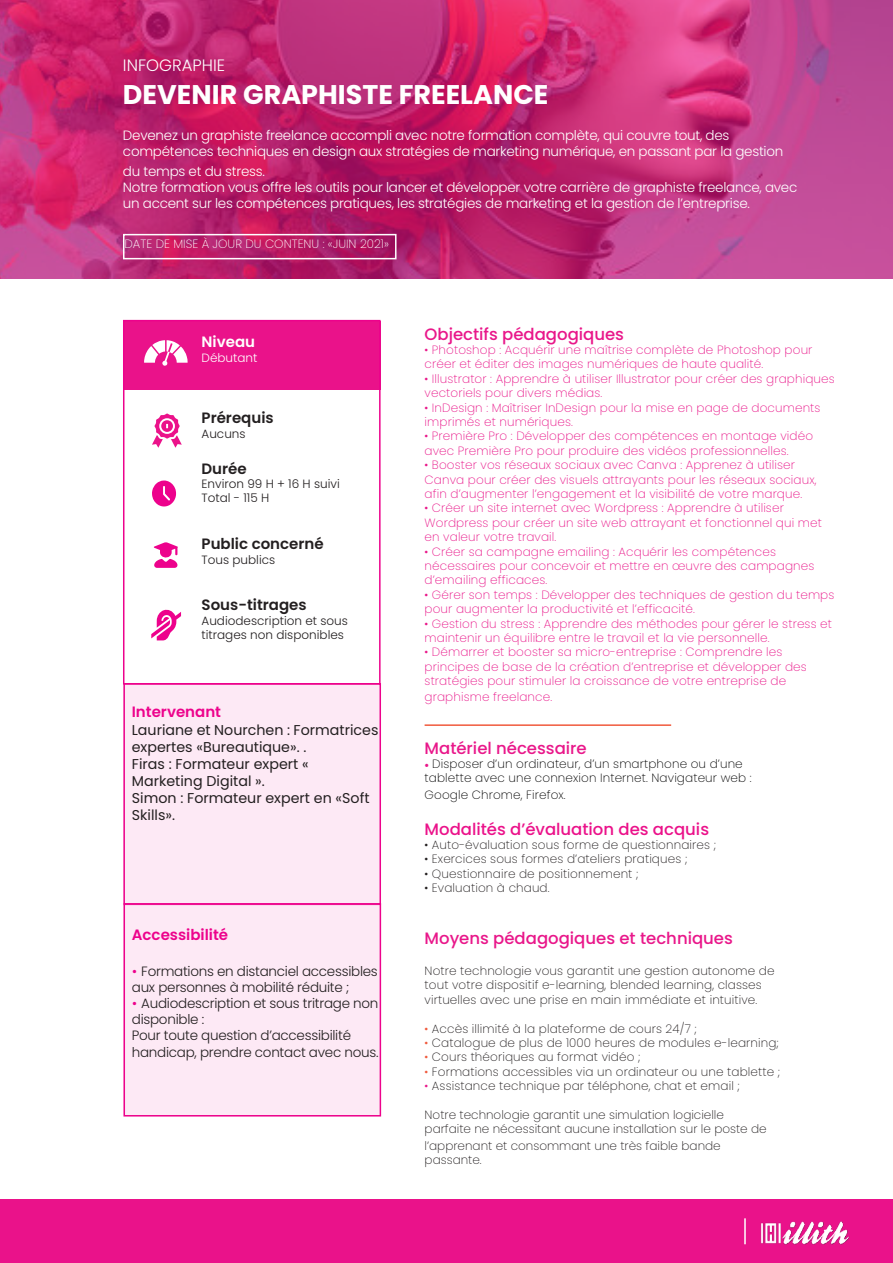
<style>
.page{position:relative;width:893px;height:1263px;background:#fff}
.page>*{position:absolute;margin:0;border:0;box-sizing:border-box;transform-origin:0 0}
.t1{font:700 27px "Poppins";color:#fff}
.t2{font:500 16.5px "Poppins";color:#e9178a}
.t3{font:500 16.5px "Poppins";color:#eb128a}
.t4{font:300 16.5px "Poppins";color:#fff}
.t5{font:600 15px "Poppins";color:#231f20}
.t6{font:600 15px "Poppins";color:#ed028c}
.t7{font:600 15px "Poppins";color:#fff}
.t8{font:14.25px/17.1px "Poppins";color:#231f20}
.t9{font:300 13.5px/16.2px "Poppins";letter-spacing:-.02em;color:#fff}
.t10{font:300 13.5px/16.2px "Poppins";letter-spacing:-.02em;color:#231f20}
.t11{font:200 12px/14.4px "Poppins";letter-spacing:.01em;color:#e9178a}
.t12{font:200 12px/14.4px "Poppins";letter-spacing:.01em;color:#231f20}
.t13{font:200 12px/14.4px "Poppins";letter-spacing:.01em;color:#000}
.t14{font:300 12px/14.4px "Poppins";color:#231f20}
.t15{font:200 12px "Poppins";color:#fff}
.t16{font:300 12px "Poppins";color:#fff}
.s1{font-weight:400;color:#ed028c}
.s2{font-family:"Minion Pro";font-weight:400;color:#e9178a}
.s3{color:#f05a3d}
.s4{color:#e9178a}
</style>
<div class="page">
<svg style="left:0;top:0;width:892px;height:279px;background:#c22e78"></svg>
<div style="left:124px;top:321px;width:257px;height:68px;background:#ea128a"></div>
<div style="left:123px;top:320px;width:258px;height:364px;border:2px solid #ed028c"></div>
<div style="left:123px;top:684px;width:258px;height:222px;background:#fde9f5;border:2px solid #ed028c"></div>
<div style="left:123px;top:905px;width:258px;height:211px;background:#fde9f5;border:2px solid #ed028c"></div>
<hr style="left:425px;top:724px;width:246px;height:2px;background:#f05a3d">
<div style="left:0;top:1199px;width:893px;height:64px;background:#ea128a"></div>
<img style="left:761px;top:1221px;width:89px;height:24px">
<hr style="left:744px;top:1218px;width:2px;height:26px;background:#fff">
<svg style="left:152px;top:413px;width:30px;height:35px"></svg>
<svg style="left:152px;top:480px;width:24px;height:26px"></svg>
<svg style="left:154px;top:542px;width:24px;height:26px"></svg>
<svg style="left:151px;top:609px;width:30px;height:31px"></svg>
<div style="left:123px;top:234px;width:273px;height:25px;border:2px solid #fff"></div>
<svg style="left:144px;top:340px;width:44px;height:26px"></svg>
<h2 class="t4" style="left:123px;top:59px;width:104px">INFOGRAPHIE</h2>
<h1 class="t1" style="left:123px;top:79px;width:427px">DEVENIR GRAPHISTE FREELANCE</h1>
<p class="t9" style="left:123px;top:128px;width:662px">Devenez un graphiste freelance accompli avec notre formation complète, qui couvre tout, des compétences techniques en design aux stratégies de marketing numérique, en passant par la gestion</p>
<p class="t9" style="left:123px;top:164px;width:676px">du temps et du stress.<br>Notre formation vous offre les outils pour lancer et développer votre carrière de graphiste freelance, avec un accent sur les compétences pratiques, les stratégies de marketing et la gestion de l’entreprise.</p>
<p class="t15" style="left:124px;top:237px;width:266px">DATE DE MISE À JOUR DU CONTENU : «JUIN 2021»</p>
<p class="t7" style="left:202px;top:333px;width:55px">Niveau</p>
<p class="t16" style="left:202px;top:353px;width:57px">Débutant</p>
<p class="t5" style="left:202px;top:409px;width:74px">Prérequis</p>
<p class="t14" style="left:202px;top:427px;width:46px">Aucuns</p>
<p class="t5" style="left:202px;top:459px;width:47px">Durée</p>
<p class="t14" style="left:202px;top:478px;width:140px">Environ 99 H + 16 H suivi<br>Total - 115 H</p>
<p class="t5" style="left:202px;top:535px;width:124px">Public concerné</p>
<p class="t14" style="left:202px;top:553px;width:75px">Tous publics</p>
<p class="t5" style="left:202px;top:596px;width:107px">Sous-titrages</p>
<p class="t14" style="left:202px;top:614px;width:148px">Audiodescription et sous titrages non disponibles</p>
<p class="t6" style="left:132px;top:703px;width:91px">Intervenant</p>
<p class="t8" style="left:132px;top:722px;width:248px">Lauriane et Nourchen : Formatrices expertes «Bureautique». .<br>Firas : Formateur expert «<br>Marketing Digital ».<br>Simon : Formateur expert en «Soft<br>Skills».</p>
<p class="t6" style="left:132px;top:925px;width:98px">Accessibilité</p>
<p class="t10" style="left:132px;top:964px;width:247px"><span class="s1">•</span> Formations en distanciel accessibles aux personnes à mobilité réduite ;</p>
<p class="t10" style="left:132px;top:996px;width:248px"><span class="s1">•</span> Audiodescription et sous tritrage non disponible :<br>Pour toute question d’accessibilité handicap, prendre contact avec nous.</p>
<h2 class="t2" style="left:425px;top:326px;width:201px">Objectifs pédagogiques</h2>
<p class="t11" style="left:425px;top:343px;width:389px">• Photoshop : Acquérir une maîtrise complète de Photoshop pour créer et éditer des images numériques de haute qualité.</p>
<p class="t11" style="left:425px;top:371px;width:412px">• Illustrator : Apprendre à utiliser Illustrator pour créer des graphiques vectoriels pour divers médias.</p>
<p class="t11" style="left:425px;top:400px;width:397px">• InDesign : Maîtriser InDesign pour la mise en page de documents imprimés et numériques.</p>
<p class="t11" style="left:425px;top:429px;width:390px">• Première Pro : Développer des compétences en montage vidéo avec Première Pro pour produire des vidéos professionnelles.</p>
<p class="t11" style="left:425px;top:458px;width:393px">• Booster vos réseaux sociaux avec Canva : Apprenez à utiliser<br>Canva pour créer des visuels attrayants pour les réseaux sociaux, afin d’augmenter l’engagement et la visibilité de votre marque.</p>
<p class="t11" style="left:425px;top:501px;width:399px">• Créer un site internet avec Wordpress : Apprendre à utiliser<br>Wordpress pour créer un site web attrayant et fonctionnel qui met en valeur votre travail.</p>
<p class="t11" style="left:425px;top:544px;width:391px">• Créer sa campagne emailing : Acquérir les compétences nécessaires pour concevoir et mettre en œuvre des campagnes d’emailing efficaces.</p>
<p class="t11" style="left:425px;top:587px;width:411px">• Gérer son temps : Développer des techniques de gestion du temps pour augmenter la productivité et l’efficacité.</p>
<p class="t11" style="left:425px;top:616px;width:409px">• Gestion du stress : Apprendre des méthodes pour gérer le stress et maintenir un équilibre entre le travail et la vie personnelle.</p>
<p class="t11" style="left:425px;top:645px;width:384px">• Démarrer et booster sa micro-entreprise : Comprendre les principes de base de la création d’entreprise et développer des stratégies pour stimuler la croissance de votre entreprise de</p>
<p class="t11" style="left:425px;top:690px;width:129px">graphisme freelance.</p>
<h2 class="t2" style="left:425px;top:740px;width:164px">Matériel nécessaire</h2>
<p class="t13" style="left:425px;top:757px;width:329px"><span class="s2">•</span> Disposer d’un ordinateur, d’un smartphone ou d’une tablette avec une connexion Internet. Navigateur web :</p>
<p class="t13" style="left:425px;top:787px;width:143px">Google Chrome, Firefox.</p>
<h2 class="t3" style="left:425px;top:821px;width:286px">Modalités d’évaluation des acquis</h2>
<p class="t12" style="left:425px;top:838px;width:293px">• Auto-évaluation sous forme de questionnaires ;</p>
<p class="t12" style="left:425px;top:852px;width:264px">• Exercices sous formes d’ateliers pratiques ;</p>
<p class="t12" style="left:425px;top:866px;width:215px">• Questionnaire de positionnement ;</p>
<p class="t12" style="left:425px;top:881px;width:127px">• Evaluation à chaud.</p>
<h2 class="t2" style="left:425px;top:931px;width:310px">Moyens pédagogiques et techniques</h2>
<p class="t12" style="left:425px;top:964px;width:352px">Notre technologie vous garantit une gestion autonome de tout votre dispositif e-learning, blended learning, classes virtuelles avec une prise en main immédiate et intuitive.</p>
<p class="t12" style="left:425px;top:1021px;width:274px"><span class="s3">•</span> Accès illimité à la plateforme de cours 24/7 ;</p>
<p class="t12" style="left:425px;top:1036px;width:356px"><span class="s3">•</span> Catalogue de plus de 1000 heures de modules e-learning;</p>
<p class="t12" style="left:425px;top:1050px;width:217px"><span class="s3">•</span> Cours théoriques au format vidéo ;</p>
<p class="t12" style="left:425px;top:1064px;width:357px"><span class="s3">•</span> Formations accessibles via un ordinateur ou une tablette ;</p>
<p class="t12" style="left:425px;top:1079px;width:317px"><span class="s4">•</span> Assistance technique par téléphone, chat et email ;</p>
<p class="t12" style="left:425px;top:1108px;width:344px">Notre technologie garantit une simulation logicielle parfaite ne nécessitant aucune installation sur le poste de</p>
<p class="t12" style="left:425px;top:1138px;width:298px">l’apprenant et consommant une très faible bande passante.</p>
</div>
